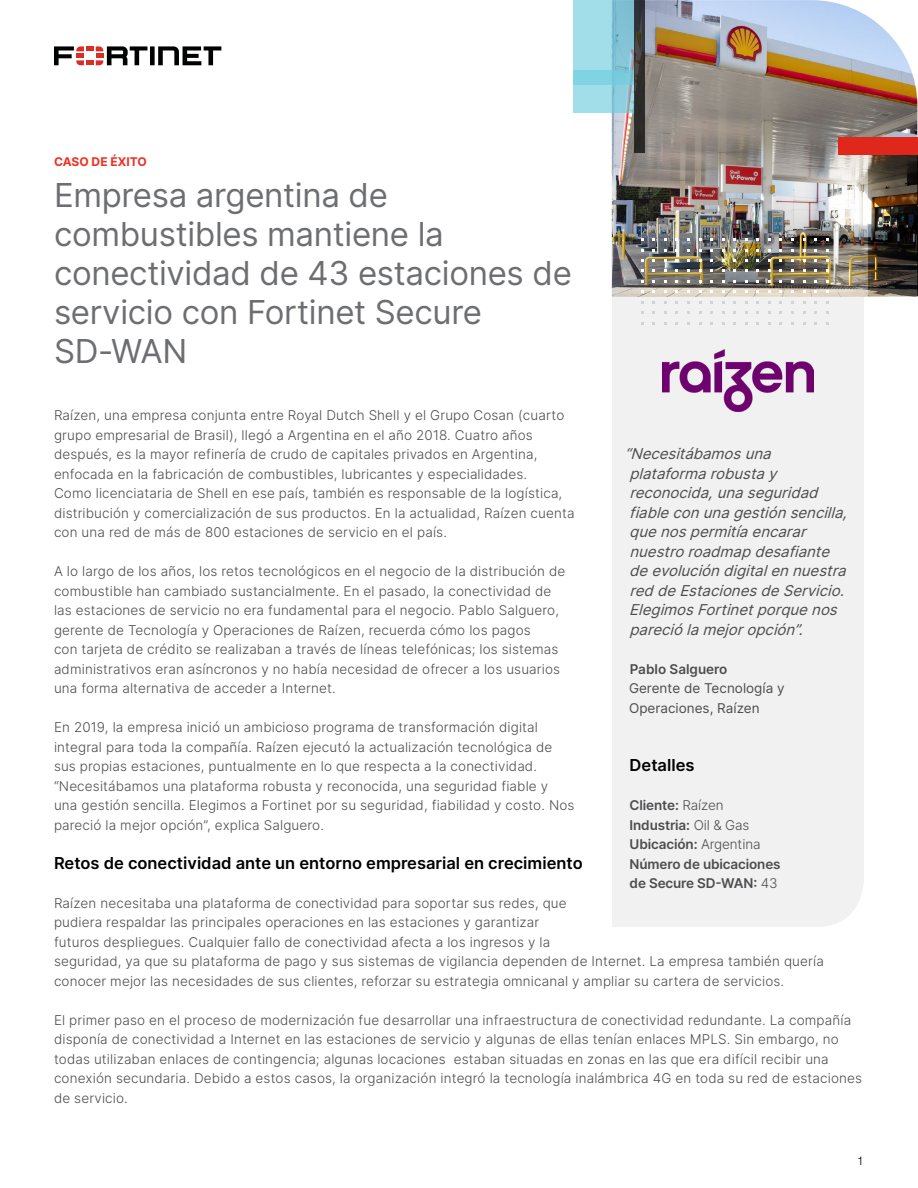
<style>
.page{position:relative;width:918px;height:1188px;background:#fff}
.page>*{position:absolute;margin:0;border:0;box-sizing:border-box;transform-origin:0 0}
.t1{font:900 265.5px "Helvetica Neue LT Pro";color:#4d4d4f}
.Main_Title{font:33px/39px "Inter";letter-spacing:-.01em;color:#6d6e71}
.Body_Copy_SUBHEAD__B{font:600 16.5px "Inter";color:#000}
.Sidebar_headline__Bl{font:600 16.5px "Inter";color:#000}
.INSET_QUOTE{font:italic 15px/19.5px "Inter";color:#4d4d4f}
.Body_Copy{font:300 13.5px/19.5px "Inter";letter-spacing:.01em;color:#4d4d4f}
.Sidebar_Copy{font:600 13.5px/19.5px "Inter";letter-spacing:-.01em;color:#4d4d4f}
.INSET_QUOTE-2{font:13.5px/19.5px "Inter";color:#4d4d4f}
.Document_type{font:700 12px "Inter";color:#ee3124}
.t2{font:300 12px "Helvetica Neue LT Pro";color:#000}
.s1{font-weight:600}
.s2{font-weight:300}
</style>
<div class="page">
<div style="left:612px;top:297px;width:252px;height:630px;background:#f1f1f2"></div>
<img style="left:612px;top:0;width:305px;height:297px">
<img style="left:868px;top:155px;width:50px;height:141px">
<svg style="left:573px;top:0;width:61px;height:70px;fill:#a1deea"></svg>
<svg style="left:573px;top:70px;width:61px;height:43px"></svg>
<div style="left:839px;top:137px;width:79px;height:18px;background:#df271c"></div>
<svg style="left:634px;top:0;width:10px;height:153px;fill:#2e2d2a"></svg>
<svg style="left:54px;top:46px;width:167px;height:19px"></svg>
<img style="left:663px;top:350px;width:150px;height:62px">
<p class="Document_type" style="left:54px;top:153px;width:94px">CASO DE ÉXITO</p>
<p class="Main_Title" style="left:54px;top:174px;width:519px">Empresa argentina de combustibles mantiene la conectividad de 43 estaciones de servicio con Fortinet Secure<br>SD-WAN</p>
<h1 class="t1" style="left:-27px;top:716px;width:941px;rotate:-30deg">DRAFT</h1>
<p class="Body_Copy" style="left:54px;top:405px;width:522px">Raízen, una empresa conjunta entre Royal Dutch Shell y el Grupo Cosan (cuarto grupo empresarial de Brasil), llegó a Argentina en el año 2018. Cuatro años después, es la mayor refinería de crudo de capitales privados en Argentina, enfocada en la fabricación de combustibles, lubricantes y especialidades.<br>Como licenciataria de Shell en ese país, también es responsable de la logística, distribución y comercialización de sus productos. En la actualidad, Raízen cuenta con una red de más de 800 estaciones de servicio en el país.</p>
<p class="Body_Copy" style="left:54px;top:561px;width:513px">A lo largo de los años, los retos tecnológicos en el negocio de la distribución de combustible han cambiado sustancialmente. En el pasado, la conectividad de las estaciones de servicio no era fundamental para el negocio. Pablo Salguero, gerente de Tecnología y Operaciones de Raízen, recuerda cómo los pagos<br>con tarjeta de crédito se realizaban a través de líneas telefónicas; los sistemas administrativos eran asíncronos y no había necesidad de ofrecer a los usuarios una forma alternativa de acceder a Internet.</p>
<p class="Body_Copy" style="left:54px;top:717px;width:522px">En 2019, la empresa inició un ambicioso programa de transformación digital integral para toda la compañía. Raízen ejecutó la actualización tecnológica de sus propias estaciones, puntualmente en lo que respecta a la conectividad. “Necesitábamos una plataforma robusta y reconocida, una seguridad fiable y una gestión sencilla. Elegimos a Fortinet por su seguridad, fiabilidad y costo. Nos pareció la mejor opción”, explica Salguero.</p>
<p class="Body_Copy_SUBHEAD__B" style="left:54px;top:850px;width:530px">Retos de conectividad ante un entorno empresarial en crecimiento</p>
<p class="Body_Copy" style="left:54px;top:893px;width:514px">Raízen necesitaba una plataforma de conectividad para soportar sus redes, que pudiera respaldar las principales operaciones en las estaciones y garantizar futuros despliegues. Cualquier fallo de conectividad afecta a los ingresos y la</p>
<p class="INSET_QUOTE" style="left:629px;top:443px;width:225px;text-indent:-5px">“Necesitábamosuna plataformarobustay reconocida,unaseguridad fiableconunagestiónsencilla, quenospermitíaencarar nuestroroadmapdesafiante deevolucióndigitalennuestra reddeEstacionesdeServicio.<br>ElegimosFortinetporquenos pareciólamejoropción”.</p>
<p class="INSET_QUOTE-2" style="left:629px;top:659px;width:157px"><span class="s1">Pablo Salguero<br></span>Gerente de Tecnología y<br>Operaciones, Raízen</p>
<p class="Sidebar_headline__Bl" style="left:630px;top:753px;width:66px">Detalles</p>
<p class="Sidebar_Copy" style="left:630px;top:795px;width:121px">Cliente: <span class="s2">Raízen<br></span>Industria: <span class="s2">Oil &amp; Gas</span></p>
<p class="Sidebar_Copy" style="left:630px;top:834px;width:132px">Ubicación: <span class="s2">Argentina</span></p>
<p class="Sidebar_Copy" style="left:630px;top:854px;width:153px">Número de ubicaciones de Secure SD-WAN: <span class="s2">43</span></p>
<p class="Body_Copy" style="left:54px;top:951px;width:771px">seguridad, ya que su plataforma de pago y sus sistemas de vigilancia dependen de Internet. La empresa también quería conocer mejor las necesidades de sus clientes, reforzar su estrategia omnicanal y ampliar su cartera de servicios.</p>
<p class="Body_Copy" style="left:54px;top:1010px;width:810px">El primer paso en el proceso de modernización fue desarrollar una infraestructura de conectividad redundante. La compañía disponía de conectividad a Internet en las estaciones de servicio y algunas de ellas tenían enlaces MPLS. Sin embargo, no todas utilizaban enlaces de contingencia; algunas locaciones estaban situadas en zonas en las que era difícil recibir una conexión secundaria. Debido a estos casos, la organización integró la tecnología inalámbrica 4G en toda su red de estaciones de servicio.</p>
<p class="t2" style="left:857px;top:1154px;width:8px">1</p>
</div>
